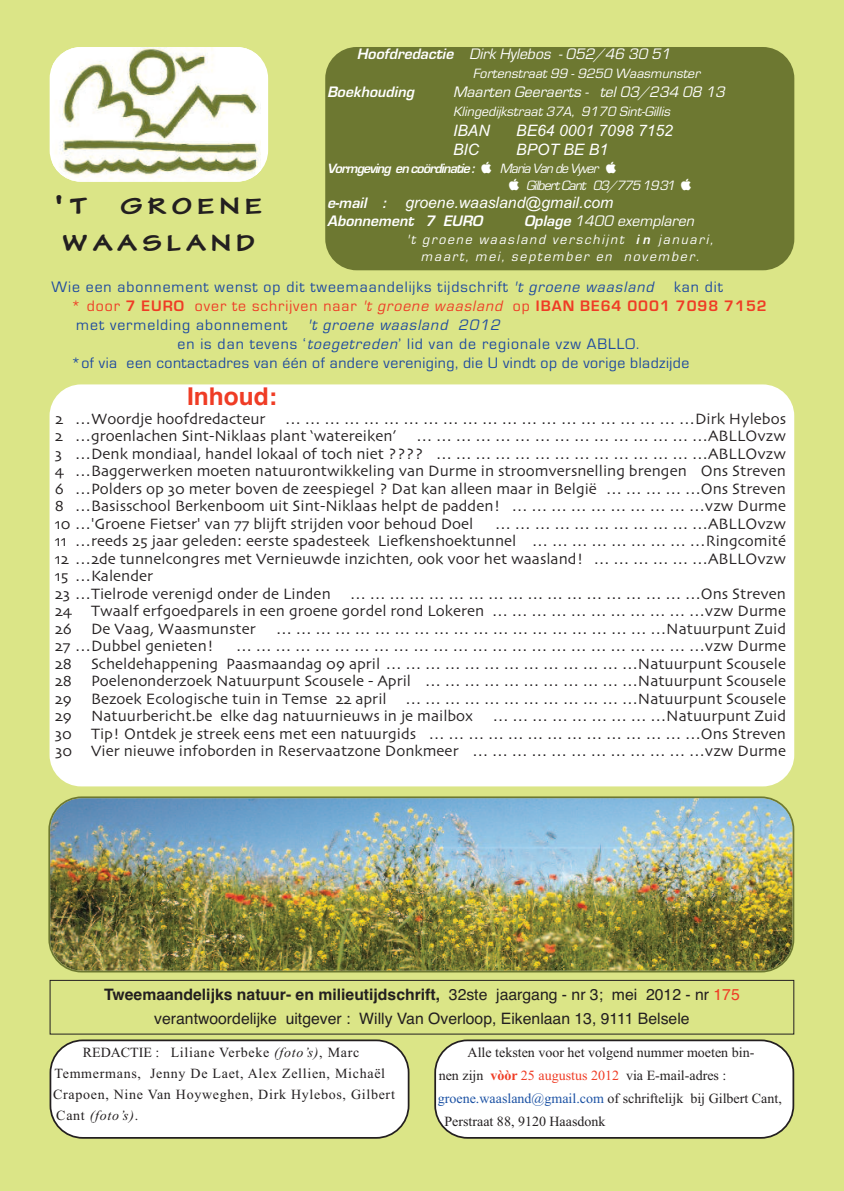
<style>
.page{position:relative;width:844px;height:1191px;background:#fff}
.page>*{position:absolute;margin:0;border:0;box-sizing:border-box;transform-origin:0 0}
.t1{font:24.5px/36.6px "Comicbk";letter-spacing:.18em;color:#231f20}
.t2{font:700 24.5px "Helvetica";color:#ef3c25}
.t3{font:15.75px/17.5px "Skia";color:#231f20;text-align:justify}
.t4{font:15.75px "Eurostile";letter-spacing:.06em;color:#1e4aa0}
.t5{font:15.75px/24.5px "Helvetica";color:#231f20;text-align:center}
.t6{font:italic 15.75px "Eurostile";color:#fff}
.t7{font:15.75px "Eurostile";letter-spacing:.03em;color:#1e4aa0}
.t8{font:15.75px "Eurostile";letter-spacing:.06em;color:#ef3c25}
.t9{font:italic 15.75px "Arial";color:#fff}
.t10{font:italic 700 15.75px "Eurostile";color:#fff}
.t11{font:italic 15.75px "Eurostile";color:#1e4aa0}
.t12{font:italic 14px/17.2px "Eurostile";color:#fff}
.t13{font:14px "Times New Roman";color:#231f20}
.t14{font:14px/21px "Times New Roman";letter-spacing:.05em;color:#231f20}
.t15{font:italic 700 14px "Eurostile";color:#fff}
.s1{font-weight:700}
.s2{font-family:"Eurostile";font-weight:700}
.s3{font-style:italic}
.s4{color:#ef3c25}
.s5{font-weight:700;color:#ef3c25}
.s6{color:#1c52a4}
</style>
<div class="page">
<div style="left:0;top:0;width:843px;height:1191px;background:#dbe587"></div>
<div style="left:50px;top:47px;width:218px;height:135px;background:#fff;border-radius:32px"></div>
<img style="left:53px;top:47px;width:207px;height:135px">
<div style="left:50px;top:980px;width:744px;height:54px;border:1px solid #231f20"></div>
<div style="left:325px;top:47px;width:469px;height:223px;background:#6d7831;border-radius:32px"></div>
<div style="left:50px;top:384px;width:744px;height:402px;background:#fff;border-radius:31px"></div>
<svg style="left:50px;top:1039px;width:359px;height:99px;background:#f6f6f3"></svg>
<svg style="left:434px;top:1039px;width:360px;height:99px;background:#f5f5f2"></svg>
<img style="left:48px;top:796px;width:746px;height:176px">
<p class="t6" style="left:356px;top:45px;width:319px"><span class="s1">Hoofdredactie</span> Dirk Hylebos - 052/46 30 51</p>
<p class="t12" style="left:472px;top:65px;width:232px">Fortenstraat 99 - 9250 Waasmunster</p>
<p class="t10" style="left:327px;top:82px;width:92px">Boekhouding</p>
<p class="t6" style="left:453px;top:82px;width:277px">Maarten Geeraerts - tel 03/234 08 13</p>
<p class="t12" style="left:453px;top:103px;width:222px">Klingedijkstraat 37A, 9170 Sint-Gillis</p>
<p class="t9" style="left:453px;top:121px;width:38px">IBAN</p>
<p class="t9" style="left:516px;top:121px;width:158px">BE64 0001 7098 7152</p>
<p class="t9" style="left:453px;top:140px;width:28px">BIC</p>
<p class="t9" style="left:516px;top:140px;width:93px">BPOT BE B1</p>
<p class="t15" style="left:327px;top:160px;width:152px">Vormgeving en coördinatie :</p>
<p class="t12" style="left:526px;top:159px;width:154px;text-indent:-26px">Maria Van de Vyver<br>Gilbert Cant 03/775 1931</p>
<p class="t9" style="left:327px;top:193px;width:288px"><span class="s2">e-mail :</span> groene.waasland@gmail.com</p>
<p class="t10" style="left:327px;top:211px;width:161px">Abonnement 7 EURO</p>
<p class="t6" style="left:524px;top:211px;width:175px"><span class="s1">Oplage</span> 1400 exemplaren</p>
<p class="t12" style="left:406px;top:230px;width:311px;text-align:center">'t groene waasland verschijnt <span class="s1">i n</span> januari, maart, mei, september en november.</p>
<p class="t4" style="left:51px;top:278px;width:672px">Wie een abonnement wenst op dit tweemaandelijks tijdschrift <span class="s3">'tgroenewaasland</span> kan dit</p>
<p class="t8" style="left:71px;top:297px;width:697px">* door <span class="s1">7 EURO</span> over te schrijven naar <span class="s3">'tgroenewaasland</span> op <span class="s1">IBAN BE64 0001 7098 7152</span></p>
<p class="t4" style="left:76px;top:316px;width:213px">met vermelding abonnement</p>
<p class="t11" style="left:308px;top:316px;width:197px">'t groene waasland 2012</p>
<p class="t4" style="left:177px;top:334px;width:463px">en is dan tevens ‘<span class="s3">toegetreden</span>’ lid van de regionale vzw ABLLO.</p>
<p class="t7" style="left:71px;top:353px;width:619px">*of via een contactadres van één of andere vereniging, die U vindt op de vorige bladzijde</p>
<h1 class="t2" style="left:187px;top:382px;width:91px">Inhoud:</h1>
<p class="t3" style="left:55px;top:409px;width:732px">2 …Woordje hoofdredacteur … … … … … … … … … … … … … … … … … … … … …Dirk Hylebos<br>2 …groenlachen Sint-Niklaas plant ‘watereiken’</p>
<h1 class="t1" style="left:55px;top:187px;width:33px">'T</h1>
<h1 class="t1" style="left:63px;top:187px;width:201px;text-indent:58px">GROENE<br>WAASLAND</h1>
<p class="t3" style="left:55px;top:427px;width:732px;text-indent:361px">… … … … … … … … … … … … … … …ABLLOvzw 3 …Denk mondiaal, handel lokaal of toch niet ???? … … … … … … … … … … … … … …ABLLOvzw 4 …Baggerwerken moeten natuurontwikkeling van Durme in stroomversnelling brengen Ons Streven 6 …Polders op 30 meter boven de zeespiegel ? Dat kan alleen maar in België … … … … …Ons Streven 8 …Basisschool Berkenboom uit Sint-Niklaas helpt de padden! … … … … … … … … … …vzw Durme 10 …'Groene Fietser' van 77 blijft strijden voor behoud Doel</p>
<p class="t3" style="left:55px;top:514px;width:732px;text-align:left;text-indent:440px">… … … … … … … … … … …ABLLOvzw 11 …reeds 25 jaar geleden: eerste spadesteek Liefkenshoektunnel … … … … … … … … …Ringcomité 12 …2de tunnelcongres met Vernieuwde inzichten, ook voor het waasland! … … … … … …ABLLOvzw 15 …Kalender<br>23 …Tielrode verenigd onder de Linden … … … … … … … … … … … … … … … … … …Ons Streven 24 Twaalf erfgoedparels in een groene gordel rond Lokeren … … … … … … … … … … …vzw Durme 26 De Vaag, Waasmunster</p>
<p class="t3" style="left:276px;top:619px;width:511px">… … … … … … … … … … … … … … … … … … … …Natuurpunt Zuid</p>
<p class="t3" style="left:55px;top:637px;width:161px">27 …Dubbel genieten!</p>
<p class="t3" style="left:55px;top:637px;width:732px;text-indent:181px">… … … … … … … … … … … … … … … … … … … … … … … …vzw Durme 28 Scheldehappening Paasmaandag 09 april … … … … … … … … … … … … …Natuurpunt Scousele 28 Poelenonderzoek Natuurpunt Scousele - April … … … … … … … … … … …Natuurpunt Scousele 29 Bezoek Ecologische tuin in Temse 22 april … … … … … … … … … … … …Natuurpunt Scousele 29 Natuurbericht.be elke dag natuurnieuws in je mailbox</p>
<p class="t3" style="left:55px;top:707px;width:732px;text-indent:438px">… … … … … … … … …Natuurpunt Zuid 30 Tip! Ontdek je streek eens met een natuurgids … … … … … … … … … … … … … …Ons Streven 30 Vier nieuwe infoborden in Reservaatzone Donkmeer … … … … … … … … … … … …vzw Durme</p>
<p class="t5" style="left:104px;top:982px;width:637px"><span class="s1">Tweemaandelijks natuur- en milieutijdschrift,</span> 32ste jaargang - nr 3; mei 2012 - nr <span class="s4">175 </span>verantwoordelijke uitgever : Willy Van Overloop, Eikenlaan 13, 9111 Belsele</p>
<p class="t14" style="left:53px;top:1042px;width:343px;text-indent:30px">REDACTIE : Liliane Verbeke <span class="s3">(foto’s)</span>, Marc Temmermans, Jenny De Laet, Alex Zellien, Michaël Crapoen, Nine Van Hoyweghen, Dirk Hylebos, Gilbert Cant <span class="s3">(foto’s)</span>.</p>
<p class="t13" style="left:467px;top:1044px;width:288px">Alle teksten voor het volgend nummer moeten bin-</p>
<p class="t13" style="left:438px;top:1067px;width:289px">nen zijn <span class="s5">vòòr</span> <span class="s4">25 augustus 2012</span> via E-mail-adres :</p>
<p class="t13" style="left:437px;top:1089px;width:345px"><span class="s6">groene.waasland@gmail.com</span> of schriftelijk bij Gilbert Cant,</p>
<p class="t13" style="left:444px;top:1112px;width:162px">Perstraat 88, 9120 Haasdonk</p>
</div>
